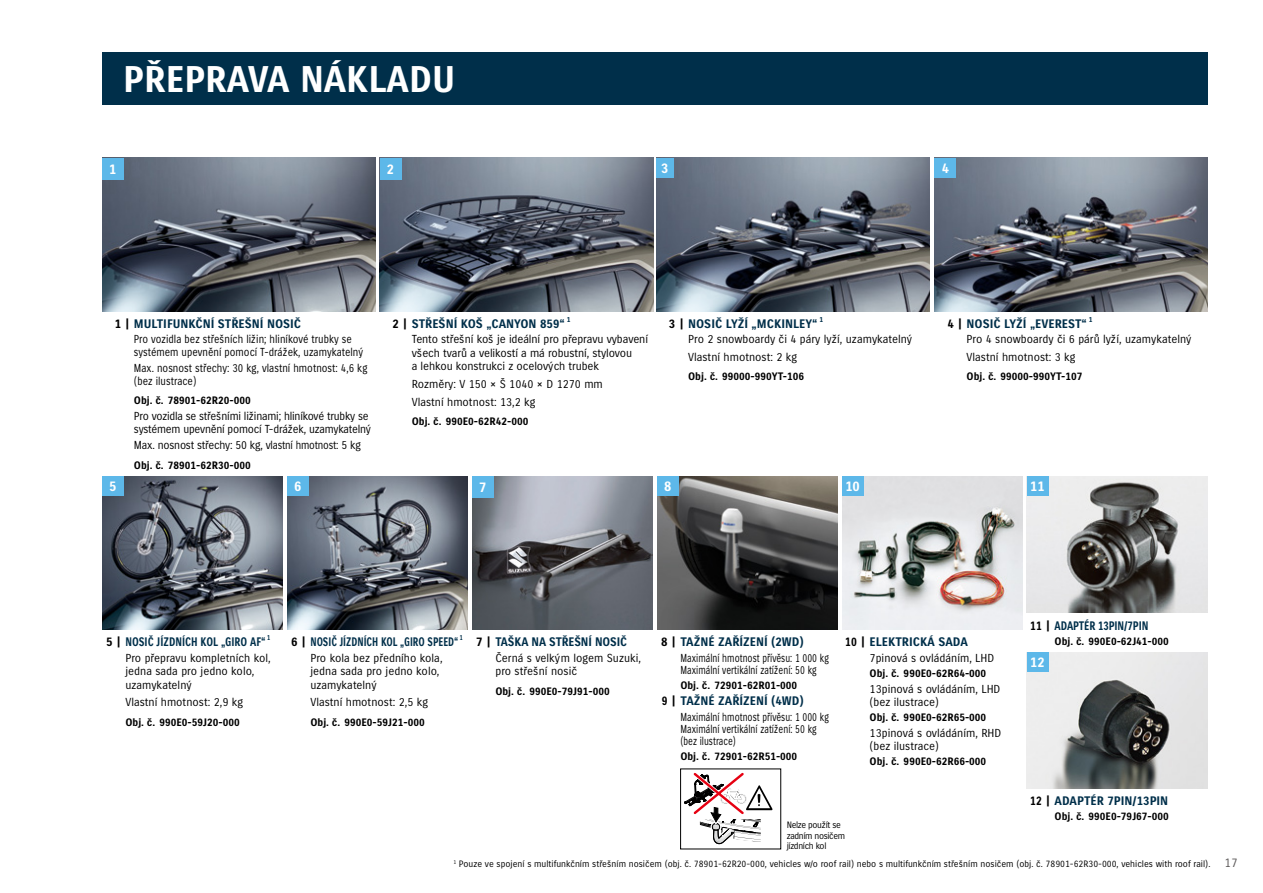
<style>
.page{position:relative;width:1263px;height:893px;background:#fff}
.page>*{position:absolute;margin:0;border:0;box-sizing:border-box;transform-origin:0 0}
.t1{font:700 36px "Suzuki CE";color:#fff}
.t2{font:700 13.5px "Suzuki CE";color:#fff}
.t3{font:700 12px "Suzuki CE";color:#002f4a}
.t4{font:700 12px "Suzuki CE";color:#002f4a;scale:.78 1}
.t5{font:700 12px "Suzuki CE";color:#002f4a;scale:.83 1}
.t6{font:700 12px "Suzuki CE";color:#002f4a;scale:.95 1}
.t7{font:700 12px "Suzuki CE";color:#002f4a;scale:.84 1}
.t8{font:12px "Suzuki CE";color:#5a5757}
.t9{font:11.25px/13.5px "Suzuki CE";color:#000}
.t10{font:11.25px/12.8px "Suzuki CE";color:#000;scale:.9 1}
.t11{font:11.25px/12px "Suzuki CE";color:#000;scale:.8 1}
.t12{font:11.25px/12.8px "Suzuki CE";letter-spacing:-.02em;color:#000}
.t13{font:700 10.5px "Suzuki CE";color:#000}
.t14{font:9px "Suzuki CE";color:#000}
.t15{font:9px/10.5px "Suzuki CE";letter-spacing:-.04em;color:#000}
.t16{font:700 7.05px "Suzuki CE";color:#002f4a}
.t17{font:700 7.05px "Suzuki CE";color:#002f4a;scale:.83 1}
.t18{font:700 7.05px "Suzuki CE";color:#002f4a;scale:.78 1}
.s1{color:#000}
.s2{font-family:"Suzuki PRO Regular"}
</style>
<div class="page">
<div style="left:102px;top:53px;width:1106px;height:52px;background:#002f4a"></div>
<img style="left:102px;top:158px;width:273px;height:153px">
<img style="left:472px;top:476px;width:181px;height:153px">
<img style="left:380px;top:158px;width:273px;height:153px">
<div style="left:102px;top:158px;width:21px;height:21px;background:#5db8e9"></div>
<div style="left:380px;top:158px;width:21px;height:21px;background:#5db8e9"></div>
<div style="left:472px;top:476px;width:21px;height:21px;background:#5db8e9"></div>
<img style="left:102px;top:476px;width:181px;height:153px">
<img style="left:656px;top:158px;width:273px;height:153px">
<img style="left:287px;top:476px;width:181px;height:153px">
<img style="left:935px;top:158px;width:273px;height:153px">
<div style="left:102px;top:476px;width:21px;height:20px;background:#5db8e9"></div>
<div style="left:287px;top:476px;width:21px;height:20px;background:#5db8e9"></div>
<div style="left:656px;top:158px;width:17px;height:20px;background:#5db8e9"></div>
<div style="left:935px;top:158px;width:21px;height:20px;background:#5db8e9"></div>
<img style="left:657px;top:476px;width:181px;height:153px">
<img style="left:842px;top:476px;width:181px;height:153px">
<img style="left:1027px;top:476px;width:181px;height:136px">
<img style="left:1027px;top:652px;width:181px;height:136px">
<div style="left:657px;top:476px;width:21px;height:20px;background:#5db8e9"></div>
<div style="left:842px;top:476px;width:21px;height:20px;background:#5db8e9"></div>
<div style="left:1027px;top:476px;width:21px;height:20px;background:#5db8e9"></div>
<div style="left:1027px;top:652px;width:21px;height:20px;background:#5db8e9"></div>
<svg style="left:685px;top:772px;width:87px;height:73px"></svg>
<h1 class="t1" style="left:123px;top:59px;width:334px">PŘEPRAVA NÁKLADU</h1>
<p class="t2" style="left:109px;top:161px;width:9px">1</p>
<p class="t2" style="left:387px;top:161px;width:9px">2</p>
<p class="t2" style="left:661px;top:160px;width:9px">3</p>
<p class="t2" style="left:942px;top:160px;width:9px">4</p>
<p class="t3" style="left:115px;top:317px;width:188px"><span class="s1">1 |</span> MULTIFUNKČNÍ STŘEŠNÍ NOSIČ</p>
<p class="t10" style="left:134px;top:333px;width:257px">Pro vozidla bez střešních ližin; hliníkové trubky se systémem upevnění pomocí T-drážek, uzamykatelný</p>
<p class="t10" style="left:134px;top:362px;width:261px">Max. nosnost střechy: 30 kg, vlastní hmotnost: 4,6 kg (bez ilustrace)</p>
<p class="t13" style="left:134px;top:395px;width:118px">Obj. č. 78901-62R20-000</p>
<p class="t12" style="left:134px;top:410px;width:239px">Pro vozidla se střešními ližinami; hliníkové trubky se systémem upevnění pomocí T-drážek, uzamykatelný</p>
<p class="t12" style="left:134px;top:439px;width:229px">Max. nosnost střechy: 50 kg, vlastní hmotnost: 5 kg</p>
<p class="t13" style="left:134px;top:459px;width:118px">Obj. č. 78901-62R30-000</p>
<p class="t2" style="left:109px;top:479px;width:9px">5</p>
<p class="t2" style="left:294px;top:479px;width:9px">6</p>
<p class="t3" style="left:392px;top:317px;width:174px"><span class="s1">2 |</span> STŘEŠNÍ KOŠ „CANYON 859“</p>
<p class="t16" style="left:567px;top:315px;width:5px">1</p>
<p class="t9" style="left:412px;top:333px;width:238px">Tento střešní koš je ideální pro přepravu vybavení všech tvarů a velikostí a má robustní, stylovou<br>a lehkou konstrukci z ocelových trubek</p>
<p class="t9" style="left:412px;top:375px;width:193px;line-height:17.7px">Rozměry: V 150 <span class="s2">×</span> Š 1040 <span class="s2">×</span> D 1270 mm<br>Vlastní hmotnost: 13,2 kg</p>
<p class="t13" style="left:412px;top:415px;width:118px">Obj. č. 990E0-62R42-000</p>
<p class="t3" style="left:669px;top:317px;width:150px"><span class="s1">3 |</span> NOSIČ LYŽÍ „MCKINLEY“</p>
<p class="t16" style="left:819px;top:315px;width:5px">1</p>
<p class="t9" style="left:688px;top:331px;width:226px;line-height:17.7px">Pro 2 snowboardy či 4 páry lyží, uzamykatelný<br>Vlastní hmotnost: 2 kg</p>
<p class="t13" style="left:688px;top:371px;width:117px">Obj. č. 99000-990YT-106</p>
<p class="t3" style="left:947px;top:317px;width:141px"><span class="s1">4 |</span> NOSIČ LYŽÍ „EVEREST“</p>
<p class="t16" style="left:1089px;top:315px;width:5px">1</p>
<p class="t9" style="left:966px;top:331px;width:227px;line-height:17.7px">Pro 4 snowboardy či 6 párů lyží, uzamykatelný<br>Vlastní hmotnost: 3 kg</p>
<p class="t13" style="left:966px;top:371px;width:117px">Obj. č. 99000-990YT-107</p>
<p class="t2" style="left:479px;top:479px;width:9px">7</p>
<p class="t2" style="left:664px;top:479px;width:9px">8</p>
<p class="t2" style="left:845px;top:479px;width:16px">10</p>
<p class="t2" style="left:1030px;top:479px;width:16px">11</p>
<p class="t5" style="left:106px;top:635px;width:194px"><span class="s1">5 |</span> NOSIČ JÍZDNÍCH KOL „GIRO AF“</p>
<p class="t17" style="left:267px;top:634px;width:5px">1</p>
<p class="t9" style="left:125px;top:651px;width:147px">Pro přepravu kompletních kol, jedna sada pro jedno kolo, uzamykatelný</p>
<p class="t9" style="left:125px;top:696px;width:119px">Vlastní hmotnost: 2,9 kg</p>
<p class="t13" style="left:125px;top:716px;width:116px">Obj. č. 990E0-59J20-000</p>
<p class="t4" style="left:291px;top:635px;width:216px"><span class="s1">6 |</span> NOSIČ JÍZDNÍCH KOL „GIRO SPEED“</p>
<p class="t18" style="left:460px;top:634px;width:5px">1</p>
<p class="t9" style="left:310px;top:651px;width:134px">Pro kola bez předního kola, jedna sada pro jedno kolo, uzamykatelný</p>
<p class="t9" style="left:310px;top:696px;width:119px">Vlastní hmotnost: 2,5 kg</p>
<p class="t13" style="left:310px;top:716px;width:116px">Obj. č. 990E0-59J21-000</p>
<p class="t6" style="left:476px;top:635px;width:160px"><span class="s1">7 |</span> TAŠKA NA STŘEŠNÍ NOSIČ</p>
<p class="t9" style="left:495px;top:651px;width:147px">Černá s velkým logem Suzuki, pro střešní nosič</p>
<p class="t13" style="left:495px;top:685px;width:116px">Obj. č. 990E0-79J91-000</p>
<p class="t3" style="left:661px;top:635px;width:144px"><span class="s1">8 |</span> TAŽNÉ ZAŘÍZENÍ (2WD)</p>
<p class="t11" style="left:680px;top:652px;width:187px">Maximální hmotnost přívěsu: 1 000 kg<br>Maximální vertikální zatížení: 50 kg</p>
<p class="t13" style="left:680px;top:679px;width:118px">Obj. č. 72901-62R01-000</p>
<p class="t3" style="left:662px;top:694px;width:143px"><span class="s1">9 |</span> TAŽNÉ ZAŘÍZENÍ (4WD)</p>
<p class="t11" style="left:680px;top:711px;width:187px">Maximální hmotnost přívěsu: 1 000 kg<br>Maximální vertikální zatížení: 50 kg (bez ilustrace)</p>
<p class="t13" style="left:680px;top:750px;width:118px">Obj. č. 72901-62R51-000</p>
<p class="t3" style="left:845px;top:635px;width:124px"><span class="s1">10 |</span> ELEKTRICKÁ SADA</p>
<p class="t9" style="left:870px;top:651px;width:126px">7pinová s ovládáním, LHD</p>
<p class="t13" style="left:870px;top:667px;width:118px">Obj. č. 990E0-62R64-000</p>
<p class="t9" style="left:870px;top:682px;width:132px">13pinová s ovládáním, LHD (bez ilustrace)</p>
<p class="t13" style="left:870px;top:711px;width:118px">Obj. č. 990E0-62R65-000</p>
<p class="t9" style="left:870px;top:726px;width:133px">13pinová s ovládáním, RHD (bez ilustrace)</p>
<p class="t13" style="left:870px;top:755px;width:118px">Obj. č. 990E0-62R66-000</p>
<p class="t15" style="left:787px;top:820px;width:60px">Nelze použít se zadním nosičem jízdních kol</p>
<p class="t7" style="left:1030px;top:618px;width:142px"><span class="s1">11 |</span> ADAPTÉR 13PIN/7PIN</p>
<p class="t13" style="left:1054px;top:635px;width:116px">Obj. č. 990E0-62J41-000</p>
<p class="t2" style="left:1030px;top:654px;width:16px">12</p>
<p class="t3" style="left:1030px;top:794px;width:140px"><span class="s1">12 |</span> ADAPTÉR 7PIN/13PIN</p>
<p class="t13" style="left:1054px;top:810px;width:116px">Obj. č. 990E0-79J67-000</p>
<p class="t14" style="left:453px;top:859px;width:758px"><sup>1</sup> Pouze ve spojení s multifunkčním střešním nosičem (obj. č. 78901-62R20-000, vehicles w/o roof rail) nebo s multifunkčním střešním nosičem (obj. č. 78901-62R30-000, vehicles with roof rail).</p>
<p class="t8" style="left:1224px;top:856px;width:14px">17</p>
</div>
